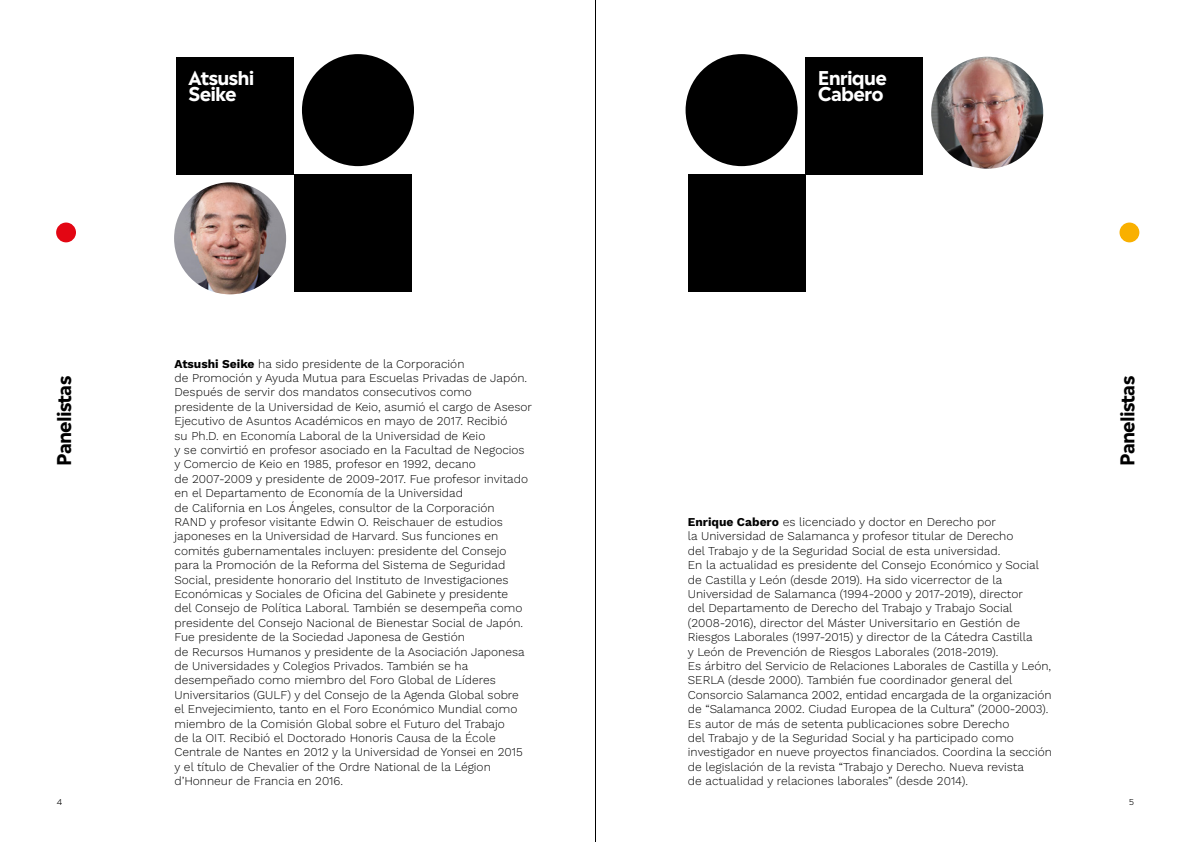
<style>
.page{position:relative;width:1191px;height:842px;background:#fff}
.page>*{position:absolute;margin:0;border:0;box-sizing:border-box;transform-origin:0 0}
.t1{font:700 18.9px/16.2px "Madera";letter-spacing:-.045em;color:#fff}
.t2{font:700 18.9px "Madera";letter-spacing:-.045em;color:#000}
.t3{font:300 12px/14.4px "Work Sans";color:#000}
.t4{font:300 8px "Madera";color:#000}
.s1{font-weight:700}
</style>
<div class="page">
<img style="left:174px;top:182px;width:112px;height:112px;border-radius:56px">
<div style="left:176px;top:57px;width:118px;height:117px;background:#000"></div>
<div style="left:294px;top:174px;width:118px;height:118px;background:#000"></div>
<div style="left:302px;top:54px;width:112px;height:112px;background:#000;border-radius:50%"></div>
<div style="left:805px;top:57px;width:118px;height:117px;background:#000"></div>
<div style="left:688px;top:174px;width:117px;height:118px;background:#000"></div>
<div style="left:685px;top:54px;width:112px;height:112px;background:#000;border-radius:50%"></div>
<img style="left:931px;top:57px;width:112px;height:112px;border-radius:56px">
<div style="left:56px;top:223px;width:20px;height:19px;background:#e30613;border-radius:50%"></div>
<div style="left:1119px;top:223px;width:20px;height:19px;background:#f9b000;border-radius:50%"></div>
<hr style="left:595px;top:0;width:1px;height:842px;background:#000">
<h1 class="t1" style="left:188px;top:69px;width:67px">Atsushi<br>Seike</h1>
<h1 class="t1" style="left:817px;top:69px;width:71px">Enrique<br>Cabero</h1>
<p class="t3" style="left:174px;top:356px;width:359px"><span class="s1">Atsushi Seike</span> ha sido presidente de la Corporación<br>de Promoción y Ayuda Mutua para Escuelas Privadas de Japón.<br>Después de servir dos mandatos consecutivos como presidente de la Universidad de Keio, asumió el cargo de Asesor Ejecutivo de Asuntos Académicos en mayo de 2017. Recibió<br>su Ph.D. en Economía Laboral de la Universidad de Keio<br>y se convirtió en profesor asociado en la Facultad de Negocios y Comercio de Keio en 1985, profesor en 1992, decano<br>de 2007-2009 y presidente de 2009-2017. Fue profesor invitado en el Departamento de Economía de la Universidad<br>de California en Los Ángeles, consultor de la Corporación<br>RAND y profesor visitante Edwin O. Reischauer de estudios japoneses en la Universidad de Harvard. Sus funciones en comités gubernamentales incluyen: presidente del Consejo para la Promoción de la Reforma del Sistema de Seguridad Social, presidente honorario del Instituto de Investigaciones Económicas y Sociales de Oficina del Gabinete y presidente<br>del Consejo de Política Laboral. También se desempeña como presidente del Consejo Nacional de Bienestar Social de Japón.<br>Fue presidente de la Sociedad Japonesa de Gestión<br>de Recursos Humanos y presidente de la Asociación Japonesa de Universidades y Colegios Privados. También se ha desempeñado como miembro del Foro Global de Líderes Universitarios (GULF) y del Consejo de la Agenda Global sobre<br>el Envejecimiento, tanto en el Foro Económico Mundial como miembro de la Comisión Global sobre el Futuro del Trabajo<br>de la OIT. Recibió el Doctorado Honoris Causa de la École Centrale de Nantes en 2012 y la Universidad de Yonsei en 2015<br>y el título de Chevalier of the Ordre National de la Légion d’Honneur de Francia en 2016.</p>
<h1 class="t2" style="left:49px;top:466px;width:91px;rotate:-90deg">Panelistas</h1>
<h1 class="t2" style="left:1112px;top:466px;width:91px;rotate:-90deg">Panelistas</h1>
<p class="t3" style="left:688px;top:514px;width:366px"><span class="s1">Enrique Cabero</span> es licenciado y doctor en Derecho por<br>la Universidad de Salamanca y profesor titular de Derecho<br>del Trabajo y de la Seguridad Social de esta universidad.<br>En la actualidad es presidente del Consejo Económico y Social de Castilla y León (desde 2019). Ha sido vicerrector de la Universidad de Salamanca (1994-2000 y 2017-2019), director<br>del Departamento de Derecho del Trabajo y Trabajo Social (2008-2016), director del Máster Universitario en Gestión de Riesgos Laborales (1997-2015) y director de la Cátedra Castilla<br>y León de Prevención de Riesgos Laborales (2018-2019).<br>Es árbitro del Servicio de Relaciones Laborales de Castilla y León, SERLA (desde 2000). También fue coordinador general del Consorcio Salamanca 2002, entidad encargada de la organización de “Salamanca 2002. Ciudad Europea de la Cultura” (2000-2003).<br>Es autor de más de setenta publicaciones sobre Derecho<br>del Trabajo y de la Seguridad Social y ha participado como investigador en nueve proyectos financiados. Coordina la sección de legislación de la revista “Trabajo y Derecho. Nueva revista<br>de actualidad y relaciones laborales” (desde 2014).</p>
<p class="t4" style="left:57px;top:796px;width:7px">4</p>
<p class="t4" style="left:1129px;top:796px;width:6px">5</p>
</div>
